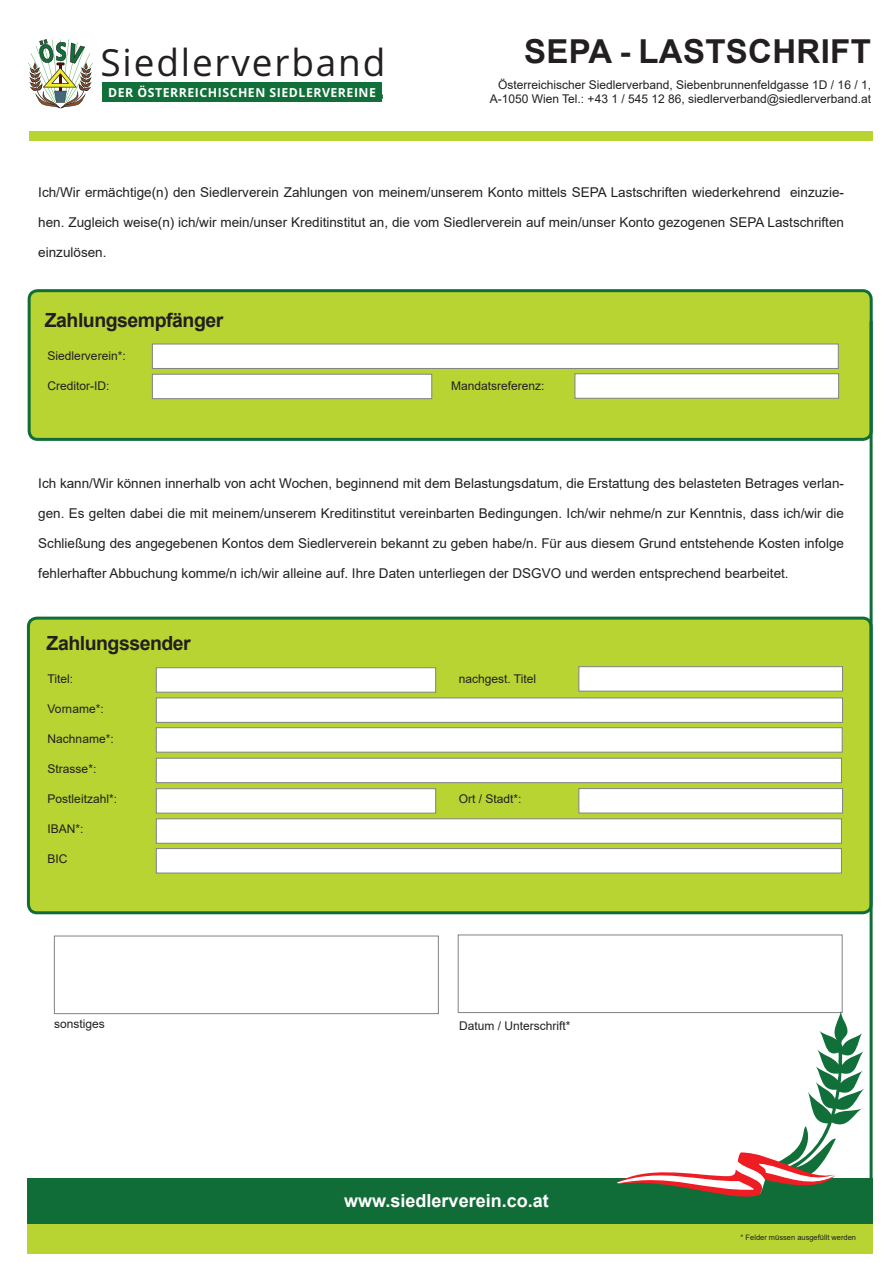
<style>
.page{position:relative;width:893px;height:1263px;background:#fff}
.page>*{position:absolute;margin:0;border:0;box-sizing:border-box;transform-origin:0 0}
.t1{font:37.35px "Open Sans";letter-spacing:.05em;color:#231f20}
.t2{font:700 33px "Arial";letter-spacing:.01em;color:#231f20}
.t3{font:700 19.5px "Arial";letter-spacing:-.025em;color:#231f20}
.t4{font:700 18px "Arial";color:#fff}
.t5{font:13.5px "Arial";color:#231f20}
.t6{font:700 12.45px "Open Sans";letter-spacing:.04em;color:#fff}
.t7{font:12px/14.4px "Arial";color:#231f20;text-align:right}
.t8{font:7.5px "Arial";color:#231f20}
</style>
<div class="page">
<div style="left:28px;top:618px;width:843px;height:295px;background:#b8d432;border-radius:9px"></div>
<div style="left:27px;top:617px;width:846px;height:297px;border:3px solid #116d38;border-radius:9px"></div>
<div style="left:29px;top:291px;width:842px;height:148px;background:#b8d432;border-radius:9px"></div>
<div style="left:28px;top:289px;width:845px;height:152px;border:3px solid #116d38;border-radius:9px"></div>
<div style="left:27px;top:1207px;width:846px;height:47px;background:#b8d432"></div>
<div style="left:27px;top:1178px;width:846px;height:45px;background:#116d38"></div>
<div style="left:156px;top:667px;width:280px;height:25px;background:#fff;border:1px solid #808285"></div>
<div style="left:156px;top:697px;width:687px;height:26px;background:#fff;border:1px solid #808285"></div>
<div style="left:156px;top:727px;width:687px;height:25px;background:#fff;border:1px solid #808285"></div>
<div style="left:578px;top:666px;width:265px;height:25px;background:#fff;border:1px solid #808285"></div>
<div style="left:156px;top:758px;width:686px;height:25px;background:#fff;border:1px solid #808285"></div>
<div style="left:458px;top:934px;width:384px;height:79px;background:#fff;border:1px solid #808285"></div>
<div style="left:152px;top:344px;width:687px;height:25px;background:#fff;border:1px solid #808285"></div>
<div style="left:575px;top:373px;width:264px;height:26px;background:#fff;border:1px solid #808285"></div>
<div style="left:152px;top:374px;width:280px;height:25px;background:#fff;border:1px solid #808285"></div>
<div style="left:54px;top:936px;width:385px;height:78px;background:#fff;border:1px solid #808285"></div>
<hr style="left:870px;top:321px;width:3px;height:890px;background:#116d38">
<svg style="left:617px;top:1009px;width:247px;height:188px"></svg>
<div style="left:156px;top:818px;width:686px;height:26px;background:#fff;border:1px solid #808285"></div>
<div style="left:156px;top:848px;width:686px;height:25px;background:#fff;border:1px solid #808285"></div>
<div style="left:156px;top:788px;width:280px;height:25px;background:#fff;border:1px solid #808285"></div>
<div style="left:578px;top:788px;width:265px;height:25px;background:#fff;border:1px solid #808285"></div>
<div style="left:29px;top:132px;width:844px;height:9px;background:#b8d432"></div>
<div style="left:103px;top:82px;width:279px;height:20px;background:#116f39"></div>
<svg style="left:28px;top:39px;width:65px;height:69px"></svg>
<h1 class="t1" style="left:101px;top:37px;width:286px">Siedlerverband</h1>
<p class="t6" style="left:108px;top:83px;width:269px">DER ÖSTERREICHISCHEN SIEDLERVEREINE</p>
<h2 class="t2" style="left:524px;top:28px;width:348px">SEPA - LASTSCHRIFT</h2>
<p class="t7" style="left:490px;top:77px;width:383px">Österreichischer Siedlerverband, Siebenbrunnenfeldgasse 1D / 16 / 1,<br>A-1050 Wien Tel.: +43 1 / 545 12 86, siedlerverband@siedlerverband.at</p>
<p class="t5" style="left:38px;top:183px;width:807px">Ich/Wir ermächtige(n) den Siedlerverein Zahlungen von meinem/unserem Konto mittels SEPA Lastschriften wiederkehrend einzuzie-</p>
<p class="t5" style="left:38px;top:213px;width:807px">hen. Zugleich weise(n) ich/wir mein/unser Kreditinstitut an, die vom Siedlerverein auf mein/unser Konto gezogenen SEPA Lastschriften</p>
<p class="t5" style="left:38px;top:243px;width:70px">einzulösen.</p>
<h3 class="t3" style="left:45px;top:306px;width:180px">Zahlungsempfänger</h3>
<p class="t7" style="left:48px;top:348px;width:80px">Siedlerverein*:</p>
<p class="t7" style="left:48px;top:378px;width:64px">Creditor-ID:</p>
<p class="t7" style="left:451px;top:378px;width:95px">Mandatsreferenz:</p>
<p class="t5" style="left:38px;top:473px;width:807px">Ich kann/Wir können innerhalb von acht Wochen, beginnend mit dem Belastungsdatum, die Erstattung des belasteten Betrages verlan-</p>
<p class="t5" style="left:38px;top:503px;width:807px">gen. Es gelten dabei die mit meinem/unserem Kreditinstitut vereinbarten Bedingungen. Ich/wir nehme/n zur Kenntnis, dass ich/wir die</p>
<p class="t5" style="left:38px;top:533px;width:807px">Schließung des angegebenen Kontos dem Siedlerverein bekannt zu geben habe/n. Für aus diesem Grund entstehende Kosten infolge</p>
<p class="t5" style="left:38px;top:563px;width:752px">fehlerhafter Abbuchung komme/n ich/wir alleine auf. Ihre Daten unterliegen der DSGVO und werden entsprechend bearbeitet.</p>
<h3 class="t3" style="left:47px;top:629px;width:146px">Zahlungssender</h3>
<p class="t7" style="left:48px;top:672px;width:27px">Titel:</p>
<p class="t7" style="left:459px;top:672px;width:79px">nachgest. Titel</p>
<p class="t7" style="left:48px;top:702px;width:58px">Vorname*:</p>
<p class="t7" style="left:48px;top:732px;width:68px">Nachname*:</p>
<p class="t7" style="left:48px;top:762px;width:50px">Strasse*:</p>
<p class="t7" style="left:48px;top:792px;width:71px">Postleitzahl*:</p>
<p class="t7" style="left:459px;top:792px;width:64px">Ort / Stadt*:</p>
<p class="t7" style="left:48px;top:822px;width:38px">IBAN*:</p>
<p class="t7" style="left:48px;top:852px;width:22px">BIC</p>
<p class="t7" style="left:54px;top:1016px;width:52px">sonstiges</p>
<p class="t7" style="left:459px;top:1019px;width:113px">Datum / Unterschrift*</p>
<h3 class="t4" style="left:344px;top:1188px;width:206px">www.siedlerverein.co.at</h3>
<p class="t8" style="left:741px;top:1232px;width:117px">* Felder müssen ausgefüllt werden</p>
</div>
